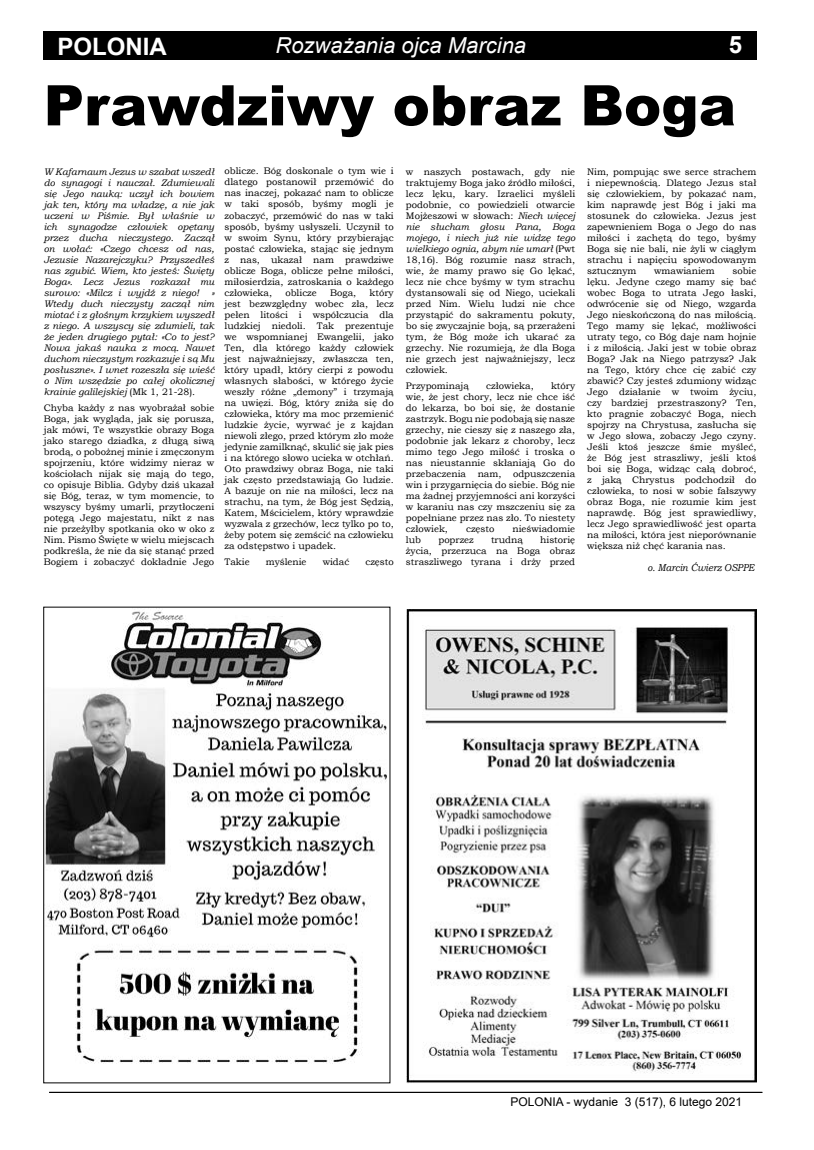
<style>
.page{position:relative;width:814px;height:1150px;background:#fff}
.page>*{position:absolute;margin:0;border:0;box-sizing:border-box;transform-origin:0 0}
.t1{font:900 56px "Arial";color:#000}
.t2{font:700 24px "Arial";color:#fff}
.t3{font:italic 22px "Arial";color:#fff}
.t4{font:12px "Arial";color:#000}
.t5{font:italic 10px "Bookman Old Style";color:#000;scale:.92 1}
.t6{font:9.5px/11px "Bookman Old Style";color:#000;text-align:justify}
.t7{font:italic 9.5px/11px "Bookman Old Style";color:#000;text-align:justify}
.s1{font-style:normal}
.s2{font-style:italic}
</style>
<div class="page">
<div style="left:43px;top:32px;width:713px;height:28px;background:#000"></div>
<hr style="left:49px;top:1092px;width:713px;height:1px;background:#000">
<img style="left:45px;top:608px;width:342px;height:456px">
<img style="left:406px;top:610px;width:350px;height:473px">
<h2 class="t2" style="left:57px;top:29px;width:111px">POLONIA</h2>
<h2 class="t2" style="left:728px;top:27px;width:15px">5</h2>
<h3 class="t3" style="left:275px;top:31px;width:252px">Rozważania ojca Marcina</h3>
<h1 class="t1" style="left:44px;top:65px;width:693px">Prawdziwy obraz Boga</h1>
<p class="t7" style="left:44px;top:166px;width:172px">W Kafarnaum Jezus w szabat wszedł do synagogi i nauczał. Zdumiewali się Jego nauką: uczył ich bowiem jak ten, który ma władzę, a nie jak uczeni w Piśmie. Był właśnie w ich synagodze człowiek opętany przez ducha nieczystego. Zaczął on wołać: «Czego chcesz od nas, Jezusie Nazarejczyku? Przyszedłeś nas zgubić. Wiem, kto jesteś: Święty Boga». Lecz Jezus rozkazał mu surowo: «Milcz i wyjdź z niego!</p>
<p class="t7" style="left:44px;top:287px;width:172px;text-indent:168px">» Wtedy duch nieczysty zaczął nim miotać i z głośnym krzykiem wyszedł z niego. A wszyscy się zdumieli, tak że jeden drugiego pytał: «Co to jest?<br>Nowa jakaś nauka z mocą. Nawet duchom nieczystym rozkazuje i są Mu posłuszne». I wnet rozeszła się wieść o Nim wszędzie po całej okolicznej krainie galilejskiej <span class="s1">(Mk 1, 21-28).</span></p>
<p class="t6" style="left:44px;top:402px;width:172px">Chyba każdy z nas wyobrażał sobie Boga, jak wygląda, jak się porusza, jak mówi, Te wszystkie obrazy Boga jako starego dziadka, z długą siwą brodą, o pobożnej minie i zmęczonym spojrzeniu, które widzimy nieraz w kościołach nijak się mają do tego, co opisuje Biblia. Gdyby dziś ukazał się Bóg, teraz, w tym momencie, to wszyscy byśmy umarli, przytłoczeni potęgą Jego majestatu, nikt z nas nie przeżyłby spotkania oko w oko z Nim. Pismo Święte w wielu miejscach podkreśla, że nie da się stanąć przed Bogiem i zobaczyć dokładnie Jego</p>
<p class="t6" style="left:224px;top:166px;width:171px">oblicze. Bóg doskonale o tym wie i dlatego postanowił przemówić do nas inaczej, pokazać nam to oblicze w taki sposób, byśmy mogli je zobaczyć, przemówić do nas w taki sposób, byśmy usłyszeli. Uczynił to w swoim Synu, który przybierając postać człowieka, stając się jednym z nas, ukazał nam prawdziwe oblicze Boga, oblicze pełne miłości, miłosierdzia, zatroskania o każdego człowieka,</p>
<p class="t6" style="left:224px;top:287px;width:171px;text-indent:145px">który jest bezwzględny wobec zła, lecz pełen litości i współczucia dla ludzkiej niedoli. Tak prezentuje we wspomnianej Ewangelii, jako Ten, dla którego każdy człowiek jest najważniejszy, zwłaszcza ten, który upadł, który cierpi z powodu własnych słabości, w którego życie weszły różne „demony” i trzymają na uwięzi. Bóg, który zniża się do człowieka, który ma moc przemienić ludzkie życie, wyrwać je z kajdan niewoli złego, przed którym zło może jedynie zamilknąć, skulić się jak pies i na którego słowo ucieka w otchłań.<br>Oto prawdziwy obraz Boga, nie taki jak często przedstawiają Go ludzie.<br>A bazuje on nie na miłości, lecz na strachu, na tym, że Bóg jest Sędzią, Katem, Mścicielem, który wprawdzie wyzwala z grzechów, lecz tylko po to, żeby potem się zemścić na człowieku za odstępstwo i upadek.</p>
<p class="t6" style="left:224px;top:556px;width:27px">Takie</p>
<p class="t6" style="left:266px;top:556px;width:42px">myślenie</p>
<p class="t6" style="left:323px;top:556px;width:28px">widać</p>
<p class="t6" style="left:365px;top:556px;width:30px">często</p>
<p class="t6" style="left:285px;top:287px;width:33px">oblicze</p>
<p class="t6" style="left:330px;top:287px;width:28px">Boga,</p>
<p class="t6" style="left:406px;top:166px;width:171px">w naszych postawach, gdy nie traktujemy Boga jako źródło miłości, lecz lęku, kary. Izraelici myśleli podobnie, co powiedzieli otwarcie Mojżeszowi w słowach: <span class="s2">Niech więcej nie słucham głosu Pana, Boga mojego, i niech już nie widzę tego wielkiego ognia, abym nie umarł</span> (Pwt 18,16). Bóg rozumie nasz strach, wie, że mamy prawo się Go lękać, lecz nie chce byśmy w tym strachu dystansowali się od Niego, uciekali przed Nim. Wielu ludzi nie chce przystąpić do sakramentu pokuty, bo się zwyczajnie boją, są przerażeni tym, że Bóg może ich ukarać za grzechy. Nie rozumieją, że dla Boga nie grzech jest najważniejszy, lecz człowiek.</p>
<p class="t6" style="left:406px;top:381px;width:64px">Przypominają</p>
<p class="t6" style="left:486px;top:381px;width:49px">człowieka,</p>
<p class="t6" style="left:406px;top:381px;width:171px;text-indent:145px">który wie, że jest chory, lecz nie chce iść do lekarza, bo boi się, że dostanie zastrzyk. Bogu nie podobają się nasze grzechy, nie cieszy się z naszego zła, podobnie jak lekarz z choroby, lecz mimo tego Jego miłość i troska o nas nieustannie skłaniają Go do przebaczenia nam, odpuszczenia win i przygarnięcia do siebie. Bóg nie ma żadnej przyjemności ani korzyści w karaniu nas czy mszczeniu się za popełniane przez nas zło. To niestety człowiek,</p>
<p class="t6" style="left:466px;top:524px;width:30px">często</p>
<p class="t6" style="left:512px;top:524px;width:64px">nieświadomie</p>
<p class="t6" style="left:406px;top:535px;width:171px;text-indent:134px">historię życia, przerzuca na Boga obraz straszliwego tyrana i drży przed</p>
<p class="t6" style="left:406px;top:535px;width:17px">lub</p>
<p class="t6" style="left:438px;top:535px;width:37px">poprzez</p>
<p class="t6" style="left:491px;top:535px;width:33px">trudną</p>
<p class="t6" style="left:587px;top:166px;width:171px">Nim, pompując swe serce strachem i niepewnością. Dlatego Jezus stał się człowiekiem, by pokazać nam, kim naprawdę jest Bóg i jaki ma stosunek do człowieka. Jezus jest zapewnieniem Boga o Jego do nas miłości i zachętą do tego, byśmy Boga się nie bali, nie żyli w ciągłym strachu i napięciu spowodowanym sztucznym</p>
<p class="t6" style="left:587px;top:265px;width:171px;text-indent:145px">sobie lęku. Jedyne czego mamy się bać wobec Boga to utrata Jego łaski, odwrócenie się od Niego, wzgarda Jego nieskończoną do nas miłością.<br>Tego mamy się lękać, możliwości utraty tego, co Bóg daje nam hojnie i z miłością. Jaki jest w tobie obraz Boga? Jak na Niego patrzysz? Jak na Tego, który chce cię zabić czy zbawić? Czy jesteś zdumiony widząc Jego działanie w twoim życiu, czy bardziej przestraszony? Ten, kto pragnie zobaczyć Boga, niech spojrzy na Chrystusa, zasłucha się w Jego słowa, zobaczy Jego czyny.<br>Jeśli ktoś jeszcze śmie myśleć, że Bóg jest straszliwy, jeśli ktoś boi się Boga, widząc całą dobroć, z jaką Chrystus podchodził do człowieka, to nosi w sobie fałszywy obraz Boga, nie rozumie kim jest naprawdę. Bóg jest sprawiedliwy, lecz Jego sprawiedliwość jest oparta na miłości, która jest nieporównanie większa niż chęć karania nas.</p>
<p class="t6" style="left:654px;top:265px;width:62px">wmawianiem</p>
<p class="t5" style="left:647px;top:561px;width:118px">o. Marcin Ćwierz OSPPE</p>
<p class="t4" style="left:510px;top:1093px;width:233px">POLONIA - wydanie 3 (517), 6 lutego 2021</p>
</div>
